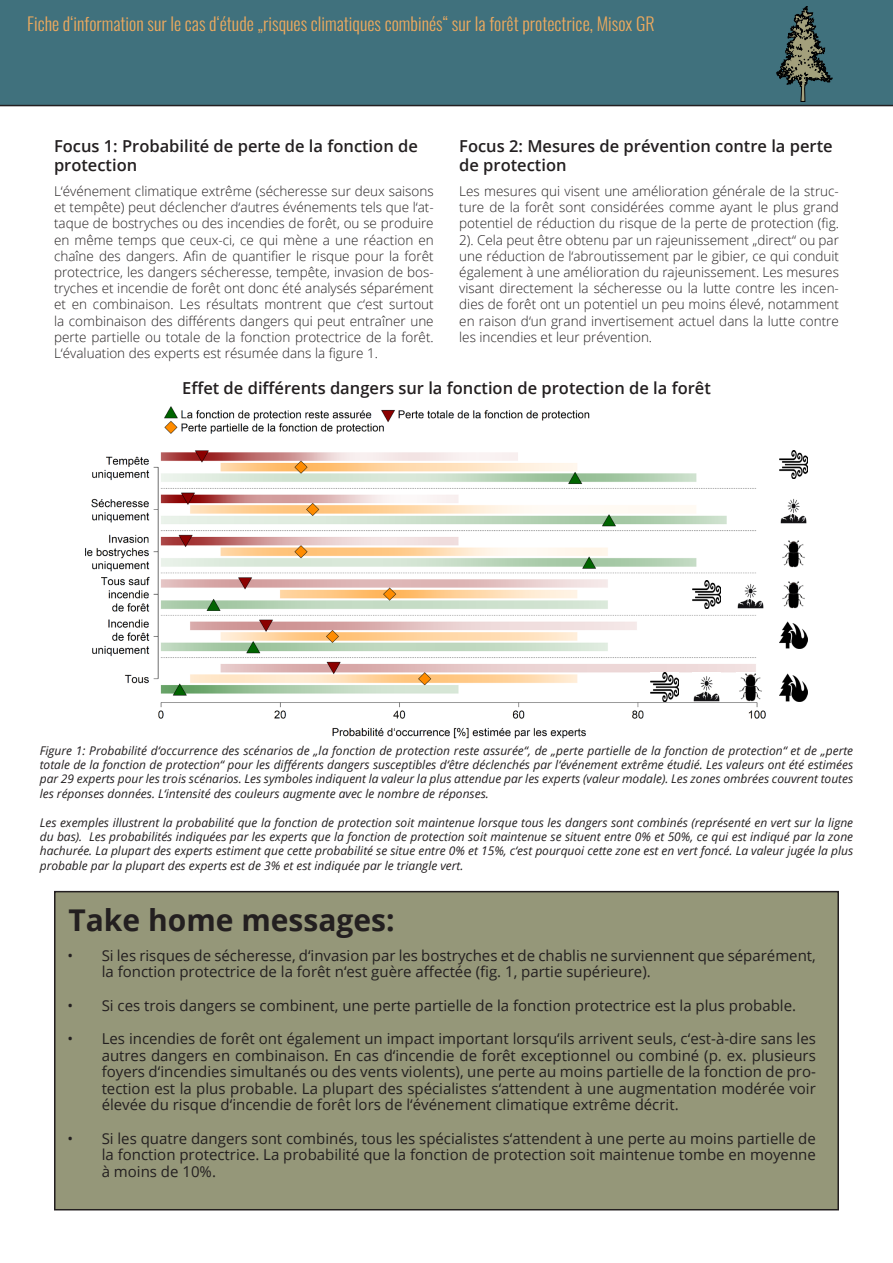
<style>
.page{position:relative;width:893px;height:1263px;background:#fff}
.page>*{position:absolute;margin:0;border:0;box-sizing:border-box;transform-origin:0 0}
.t1{font:700 30px "Open Sans";color:#231f20}
.t2{font:300 18px "Oswald";color:#eeaa5e}
.TitelText{font:600 16.5px/19.8px "Open Sans";color:#231f20}
.t3{font:15px/16.5px "Open Sans";color:#231f20;text-align:justify}
.Haupttext{font:300 13.5px/16.2px "Open Sans";color:#231f20;text-align:justify}
.t4{font:italic 12px/14.4px "Open Sans";color:#231f20;text-align:justify}
</style>
<div class="page">
<div style="left:0;top:0;width:892px;height:106px;background:#40717d"></div>
<svg style="left:776px;top:6px;width:56px;height:96px;background:#496463"></svg>
<svg style="left:892px;top:0;width:1px;height:106px"></svg>
<div style="left:55px;top:892px;width:783px;height:318px;background:#959779"></div>
<div style="left:54px;top:891px;width:785px;height:319px;border:2px solid #231f20"></div>
<img style="left:85px;top:406px;width:681px;height:333px">
<img style="left:779px;top:450px;width:28px;height:28px">
<img style="left:780px;top:499px;width:27px;height:24px">
<img style="left:782px;top:540px;width:23px;height:28px">
<img style="left:779px;top:621px;width:28px;height:27px">
<img style="left:693px;top:580px;width:28px;height:28px">
<img style="left:736px;top:580px;width:28px;height:28px">
<img style="left:782px;top:581px;width:23px;height:27px">
<img style="left:651px;top:673px;width:28px;height:28px">
<img style="left:693px;top:673px;width:28px;height:28px">
<img style="left:736px;top:673px;width:28px;height:28px">
<img style="left:779px;top:673px;width:28px;height:28px">
<p class="t2" style="left:27px;top:8px;width:629px">Fiche d‘information sur le cas d‘étude „risques climatiques combinés“ sur la forêt protectrice, Misox GR</p>
<p class="TitelText" style="left:54px;top:135px;width:365px">Focus 1: Probabilité de perte de la fonction de protection</p>
<p class="Haupttext" style="left:54px;top:183px;width:381px">L‘événement climatique extrême (sécheresse sur deux saisons et tempête) peut déclencher d‘autres événements tels que l‘at&shy;taque de bostryches ou des incendies de forêt, ou se produire en même temps que ceux-ci, ce qui mène a une réaction en chaîne des dangers. Afin de quantifier le risque pour la forêt protectrice, les dangers sécheresse, tempête, invasion de bos&shy;tryches et incendie de forêt ont donc été analysés séparément et en combinaison. Les résultats montrent que c‘est surtout la combinaison des différents dangers qui peut entraîner une perte partielle ou totale de la fonction protectrice de la forêt.<br>L‘évaluation des experts est résumée dans la figure 1.</p>
<p class="TitelText" style="left:459px;top:135px;width:375px">Focus 2: Mesures de prévention contre la perte de protection</p>
<p class="Haupttext" style="left:459px;top:183px;width:381px">Les mesures qui visent une amélioration générale de la struc&shy;ture de la forêt sont considérées comme ayant le plus grand potentiel de réduction du risque de la perte de protection (fig.<br>2). Cela peut être obtenu par un rajeunissement „direct“ ou par une réduction de l‘abroutissement par le gibier, ce qui conduit également à une amélioration du rajeunissement. Les mesures visant directement la sécheresse ou la lutte contre les incen&shy;dies de forêt ont un potentiel un peu moins élevé, notamment en raison d‘un grand invertisement actuel dans la lutte contre les incendies et leur prévention.</p>
<p class="TitelText" style="left:182px;top:378px;width:530px">Effet de différents dangers sur la fonction de protection de la forêt</p>
<p class="t4" style="left:40px;top:743px;width:815px">Figure 1: Probabilité d‘occurrence des scénarios de „la fonction de protection reste assurée“, de „perte partielle de la fonction de protection“ et de „perte totale de la fonction de protection“ pour les différents dangers susceptibles d‘être déclenchés par l‘événement extrême étudié. Les valeurs ont été estimées par 29 experts pour les trois scénarios. Les symboles indiquent la valeur la plus attendue par les experts (valeur modale). Les zones ombrées couvrent toutes les réponses données. L‘intensité des couleurs augmente avec le nombre de réponses.</p>
<p class="t4" style="left:40px;top:815px;width:815px">Les exemples illustrent la probabilité que la fonction de protection soit maintenue lorsque tous les dangers sont combinés (représenté en vert sur la ligne du bas). Les probabilités indiquées par les experts que la fonction de protection soit maintenue se situent entre 0% et 50%, ce qui est indiqué par la zone hachurée. La plupart des experts estiment que cette probabilité se situe entre 0% et 15%, c‘est pourquoi cette zone est en vert foncé. La valeur jugée la plus probable par la plupart des experts est de 3% et est indiquée par le triangle vert.</p>
<p class="t1" style="left:68px;top:899px;width:328px">Take home messages:</p>
<p class="t3" style="left:102px;top:947px;width:716px;text-indent:-34px">• Si les risques de sécheresse, d‘invasion par les bostryches et de chablis ne surviennent que séparément, la fonction protectrice de la forêt n‘est guère affectée (fig. 1, partie supérieure).</p>
<p class="t3" style="left:68px;top:997px;width:730px">• Si ces trois dangers se combinent, une perte partielle de la fonction protectrice est la plus probable.</p>
<p class="t3" style="left:102px;top:1030px;width:716px;text-indent:-34px">• Les incendies de forêt ont également un impact important lorsqu‘ils arrivent seuls, c‘est-à-dire sans les autres dangers en combinaison. En cas d‘incendie de forêt exceptionnel ou combiné (p. ex. plusieurs foyers d‘incendies simultanés ou des vents violents), une perte au moins partielle de la fonction de pro&shy;tection est la plus probable. La plupart des spécialistes s‘attendent à une augmentation modérée voir élevée du risque d‘incendie de forêt lors de l‘événement climatique extrême décrit.</p>
<p class="t3" style="left:102px;top:1130px;width:716px;text-indent:-34px">• Si les quatre dangers sont combinés, tous les spécialistes s‘attendent à une perte au moins partielle de la fonction protectrice. La probabilité que la fonction de protection soit maintenue tombe en moyenne à moins de 10%.</p>
</div>
